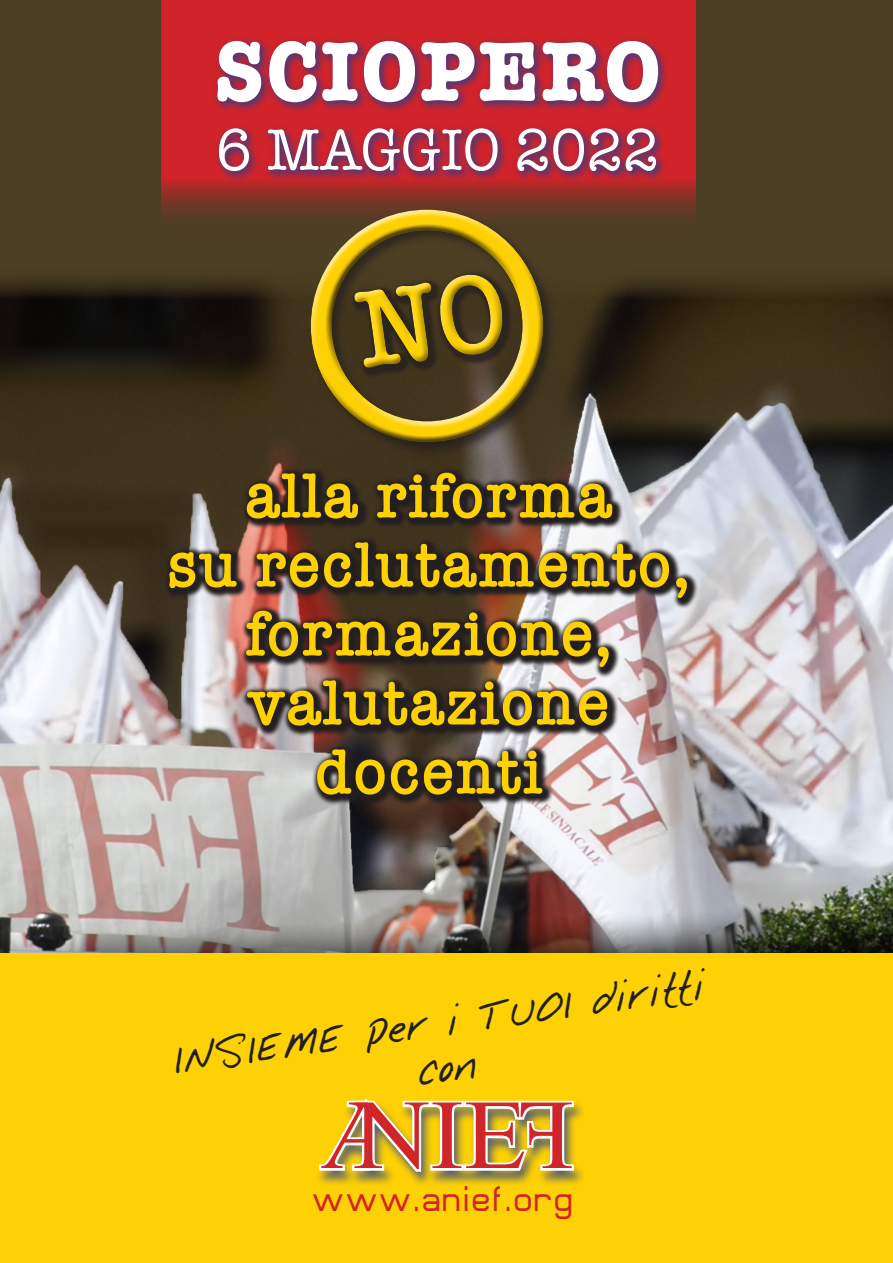
<style>
.page{position:relative;width:893px;height:1263px;background:#fff}
.page>*{position:absolute;margin:0;border:0;box-sizing:border-box;transform-origin:0 0}
.t1{font:700 87px "American Typewriter";letter-spacing:.03em;color:#fff;scale:.93 1}
.t2{font:600 65.7px "American Typewriter";letter-spacing:.03em;color:#fed105;scale:.93 1}
.t3{font:60px "American Typewriter";letter-spacing:.01em;color:#fff;scale:.93 1}
.t4{font:38.25px "Notepad";color:#231f20}
.t5{font:35.7px "Plagiata";letter-spacing:.05em;color:#d1232a}
</style>
<div class="page">
<div style="left:0;top:0;width:893px;height:266px;background:#4d3f24"></div>
<img style="left:0;top:266px;width:893px;height:687px">
<div style="left:0;top:953px;width:893px;height:310px;background:#fed105"></div>
<svg style="left:162px;top:0;width:534px;height:234px;fill:#d1232a"></svg>
<div style="left:213px;top:36px;width:456px;height:146px;background:#253f8e;opacity:.75"></div>
<img style="left:163px;top:466px;width:536px;height:340px">
<div style="left:316px;top:1099px;width:270px;height:88px;background:#253f8e;opacity:.75"></div>
<svg style="left:317px;top:1098px;width:259px;height:76px"></svg>
<div style="left:309px;top:207px;width:248px;height:249px;background:#231f20;opacity:.75"></div>
<div style="left:309px;top:209px;width:222px;height:219px;background:#fff;opacity:.75"></div>
<div style="left:315px;top:224px;width:229px;height:220px;background:#231f20;opacity:.75"></div>
<svg style="left:346px;top:265px;width:169px;height:113px"></svg>
<p class="t1" style="left:214px;top:-4px;width:481px">SCIOPERO</p>
<p class="t3" style="left:216px;top:104px;width:477px">6 MAGGIO 2022</p>
<p class="t2" style="left:246px;top:445px;width:396px">alla riforma</p>
<p class="t2" style="left:168px;top:514px;width:563px">su reclutamento,</p>
<p class="t2" style="left:246px;top:583px;width:395px">formazione,</p>
<p class="t2" style="left:248px;top:652px;width:390px">valutazione</p>
<p class="t2" style="left:315px;top:721px;width:246px">docenti</p>
<p class="t4" style="left:172px;top:1042px;width:539px;rotate:-8deg">INSIEME per i TUOI diritti</p>
<p class="t5" style="left:312px;top:1184px;width:262px">www.anief.org</p>
</div>
